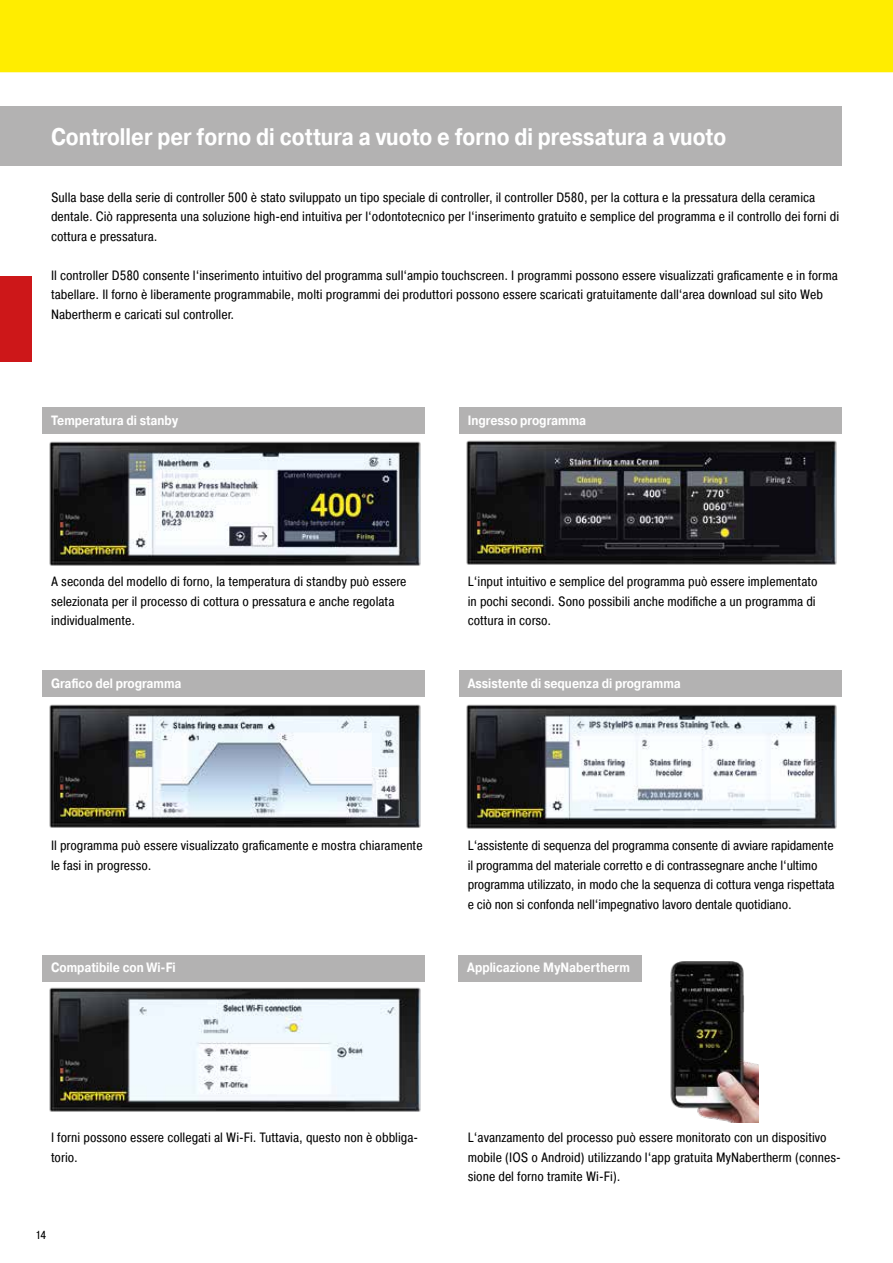
<style>
.page{position:relative;width:893px;height:1263px;background:#fff}
.page>*{position:absolute;margin:0;border:0;box-sizing:border-box;transform-origin:0 0}
.t1{font:700 24px "Pragmatica";color:#fff;scale:.85 1}
.t2{font:13.5px/19.5px "Pragmatica Cond";color:#000}
.t3{font:700 13.5px "Pragmatica";color:#fff;scale:.85 1}
.t4{font:11.7px "Pragmatica Cond";color:#000}
</style>
<div class="page">
<div style="left:0;top:106px;width:842px;height:60px;background:#b3b2b2"></div>
<hr style="left:892px;top:106px;width:1px;height:60px;background:#b3b2b2">
<div style="left:0;top:276px;width:32px;height:85px;background:#cd1719"></div>
<img style="left:466px;top:704px;width:371px;height:125px">
<img style="left:49px;top:704px;width:372px;height:124px">
<img style="left:466px;top:440px;width:371px;height:125px">
<img style="left:49px;top:441px;width:372px;height:125px">
<img style="left:49px;top:987px;width:372px;height:125px">
<img style="left:670px;top:962px;width:88px;height:161px">
<div style="left:43px;top:408px;width:382px;height:26px;background:#b3b2b2"></div>
<div style="left:459px;top:408px;width:383px;height:26px;background:#b3b2b2"></div>
<div style="left:43px;top:671px;width:382px;height:26px;background:#b3b2b2"></div>
<div style="left:459px;top:671px;width:383px;height:26px;background:#b3b2b2"></div>
<div style="left:459px;top:955px;width:183px;height:27px;background:#b3b2b2"></div>
<div style="left:43px;top:955px;width:382px;height:27px;background:#b3b2b2"></div>
<div style="left:0;top:0;width:893px;height:72px;background:#ffed00"></div>
<h1 class="t1" style="left:51px;top:122px;width:796px">Controller per forno di cottura a vuoto e forno di pressatura a vuoto</h1>
<p class="t2" style="left:51px;top:187px;width:790px">Sulla base della serie di controller 500 è stato sviluppato un tipo speciale di controller, il controller D580, per la cottura e la pressatura della ceramica dentale. Ciò rappresenta una soluzione high-end intuitiva per l‘odontotecnico per l‘inserimento gratuito e semplice del programma e il controllo dei forni di cottura e pressatura.</p>
<p class="t2" style="left:51px;top:265px;width:788px">Il controller D580 consente l‘inserimento intuitivo del programma sull‘ampio touchscreen. I programmi possono essere visualizzati graficamente e in forma tabellare. Il forno è liberamente programmabile, molti programmi dei produttori possono essere scaricati gratuitamente dall‘area download sul sito Web<br>Nabertherm e caricati sul controller.</p>
<p class="t3" style="left:51px;top:411px;width:151px">Temperatura di stanby</p>
<p class="t3" style="left:468px;top:411px;width:141px">Ingresso programma</p>
<p class="t2" style="left:51px;top:572px;width:357px">A seconda del modello di forno, la temperatura di standby può essere selezionata per il processo di cottura o pressatura e anche regolata individualmente.</p>
<p class="t2" style="left:468px;top:572px;width:351px">L‘input intuitivo e semplice del programma può essere implementato in pochi secondi. Sono possibili anche modifiche a un programma di cottura in corso.</p>
<p class="t3" style="left:51px;top:674px;width:155px">Grafico del programma</p>
<p class="t3" style="left:468px;top:674px;width:252px">Assistente di sequenza di programma</p>
<p class="t2" style="left:51px;top:836px;width:373px">Il programma può essere visualizzato graficamente e mostra chiaramente le fasi in progresso.</p>
<p class="t2" style="left:468px;top:836px;width:368px">L‘assistente di sequenza del programma consente di avviare rapidamente il programma del materiale corretto e di contrassegnare anche l‘ultimo programma utilizzato, in modo che la sequenza di cottura venga rispettata e ciò non si confonda nell‘impegnativo lavoro dentale quotidiano.</p>
<p class="t3" style="left:51px;top:959px;width:148px">Compatibile con Wi-Fi</p>
<p class="t3" style="left:467px;top:959px;width:193px">Applicazione MyNabertherm</p>
<p class="t2" style="left:51px;top:1128px;width:369px">I forni possono essere collegati al Wi-Fi. Tuttavia, questo non è obbliga&shy;torio.</p>
<p class="t2" style="left:468px;top:1128px;width:375px">L‘avanzamento del processo può essere monitorato con un dispositivo mobile (IOS o Android) utilizzando l‘app gratuita MyNabertherm (connes&shy;sione del forno tramite Wi-Fi).</p>
<p class="t4" style="left:35px;top:1228px;width:12px">14</p>
</div>
